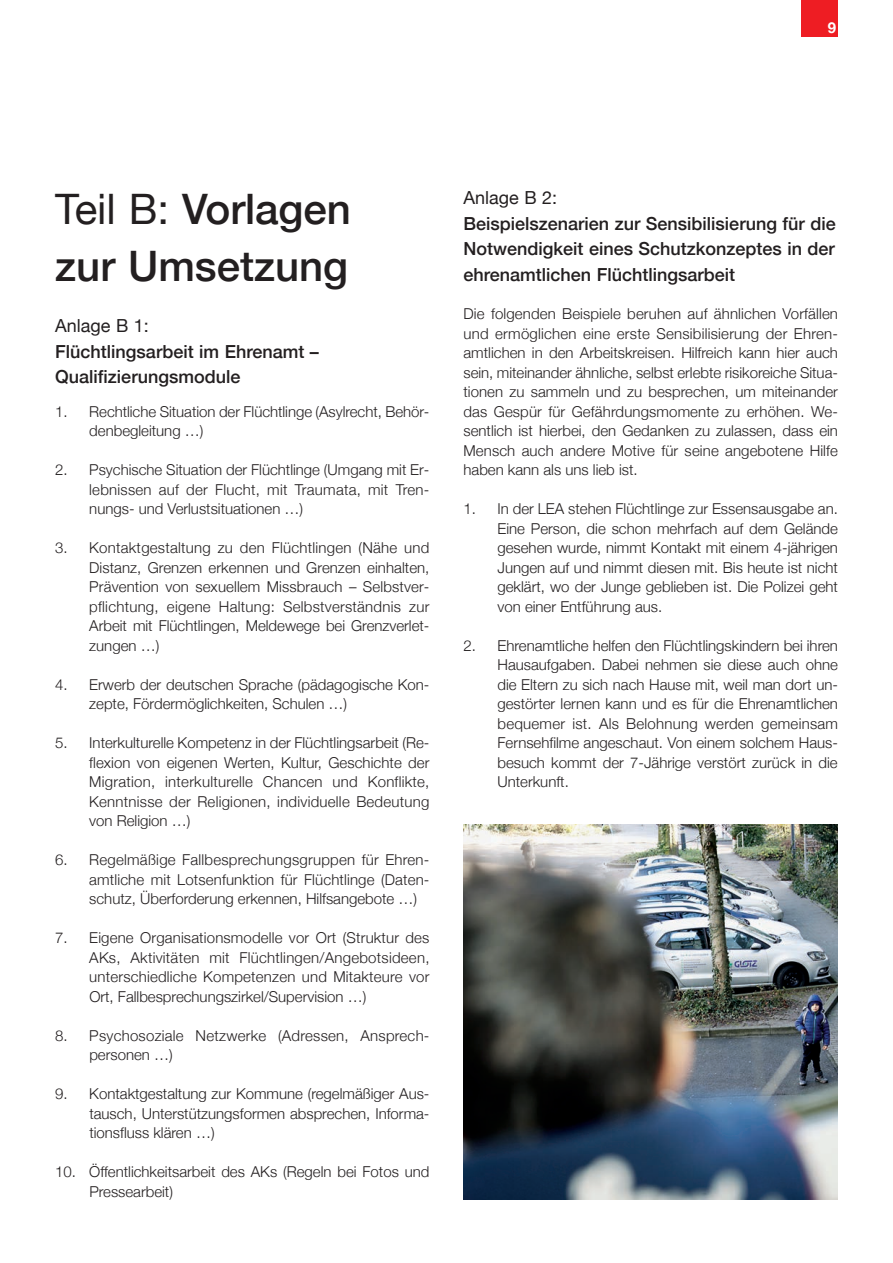
<style>
.page{position:relative;width:893px;height:1263px;background:#fff}
.page>*{position:absolute;margin:0;border:0;box-sizing:border-box;transform-origin:0 0}
.t1{font:500 42px/57px "Helvetica Neue";color:#231f20}
.t2{font:500 18px/25.8px "Helvetica Neue";color:#231f20;text-align:justify}
.t3{font:18px "Helvetica Neue";color:#231f20}
.t4{font:300 15px/19.5px "Helvetica Neue";color:#231f20;text-align:justify}
.t5{font:700 15px "Helvetica Neue";color:#fff}
.s1{font-weight:400}
</style>
<div class="page">
<div style="left:801px;top:0;width:37px;height:36px;background:#ee1d23"></div>
<img style="left:463px;top:825px;width:375px;height:374px">
<p class="t5" style="left:828px;top:19px;width:10px">9</p>
<h1 class="t1" style="left:55px;top:179px;width:297px"><span class="s1">Teil B:</span> Vorlagen zur Umsetzung</h1>
<p class="t3" style="left:55px;top:315px;width:95px">Anlage B 1:</p>
<p class="t2" style="left:55px;top:338px;width:265px">Flüchtlingsarbeit im Ehrenamt –<br>Qualifizierungs module</p>
<p class="t4" style="left:89px;top:401px;width:342px;text-indent:-34px">1. Rechtliche Situation der Flüchtlinge (Asylrecht, Behör - den begleitung …)</p>
<p class="t4" style="left:89px;top:460px;width:342px;text-indent:-34px">2. Psychische Situation der Flüchtlinge (Umgang mit Er - lebnissen auf der Flucht, mit Traumata, mit Tren - nungs- und Verlustsituationen …)</p>
<p class="t4" style="left:89px;top:538px;width:342px;text-indent:-34px">3. Kontaktgestaltung zu den Flüchtlingen (Nähe und Distanz, Grenzen erkennen und Grenzen einhalten, Prävention von sexuellem Missbrauch – Selbstver - pflich tung, eigene Haltung: Selbstverständnis zur Arbeit mit Flüchtlingen, Meldewege bei Grenz ver let - zungen …)</p>
<p class="t4" style="left:89px;top:674px;width:342px;text-indent:-34px">4. Erwerb der deutschen Sprache (pädagogische Kon - zepte, Fördermöglichkeiten, Schulen …)</p>
<p class="t4" style="left:89px;top:733px;width:342px;text-indent:-34px">5. Interkulturelle Kompetenz in der Flüchtlingsarbeit (Re - flexion von eigenen Werten, Kultur, Geschichte der Mi gration, interkulturelle Chancen und Konflikte, Kennt nisse der Religionen, individuelle Bedeutung von Religion …)</p>
<p class="t4" style="left:89px;top:850px;width:342px;text-indent:-34px">6. Regelmäßige Fallbesprechungsgruppen für Ehren - amtliche mit Lotsenfunktion für Flüchtlinge (Daten - schutz, Überforderung erkennen, Hilfsangebote …)</p>
<p class="t4" style="left:89px;top:928px;width:342px;text-indent:-34px">7. Eigene Organisationsmodelle vor Ort (Struktur des AKs, Aktivitäten mit Flüchtlingen/Angebotsideen, unterschiedliche Kompetenzen und Mitakteure vor Ort, Fallbesprechungszirkel/Supervision …)</p>
<p class="t4" style="left:89px;top:1025px;width:342px;text-indent:-34px">8. Psychosoziale Netzwerke (Adressen, An sprech - personen …)</p>
<p class="t4" style="left:89px;top:1084px;width:342px;text-indent:-34px">9. Kontaktgestaltung zur Kommune (regelmäßiger Aus - tausch, Unterstützungsformen absprechen, Infor ma - tionsfluss klären …)</p>
<p class="t4" style="left:89px;top:1162px;width:342px;text-indent:-34px">10. Öffentlichkeitsarbeit des AKs (Regeln bei Fotos und<br>Pressearbeit)</p>
<p class="t3" style="left:463px;top:187px;width:95px">Anlage B 2:</p>
<p class="t2" style="left:463px;top:210px;width:374px">Beispielszenarien zur Sensibilisierung für die Notwendigkeit eines Schutzkonzeptes in der ehrenamtlichen Flüchtlings arbeit</p>
<p class="t4" style="left:463px;top:304px;width:376px">Die folgenden Beispiele beruhen auf ähnlichen Vorfällen und ermöglichen eine erste Sensibilisierung der Ehren - amtlichen in den Arbeitskreisen. Hilfreich kann hier auch sein, miteinander ähnliche, selbst erlebte risikoreiche Situa - tionen zu sammeln und zu besprechen, um miteinander das Gespür für Gefährdungsmomente zu erhöhen. We - sent lich ist hierbei, den Gedanken zu zulassen, dass ein Mensch auch andere Motive für seine angebotene Hilfe haben kann als uns lieb ist.</p>
<p class="t4" style="left:497px;top:499px;width:342px;text-indent:-34px">1. In der LEA stehen Flüchtlinge zur Essensausgabe an.<br>Eine Person, die schon mehrfach auf dem Gelände gesehen wurde, nimmt Kontakt mit einem 4-jährigen Jungen auf und nimmt diesen mit. Bis heute ist nicht ge klärt, wo der Junge geblieben ist. Die Polizei geht von einer Entführung aus.</p>
<p class="t4" style="left:497px;top:635px;width:342px;text-indent:-34px">2. Ehrenamtliche helfen den Flüchtlingskindern bei ihren Hausaufgaben. Dabei nehmen sie diese auch ohne die Eltern zu sich nach Hause mit, weil man dort un - gestörter lernen kann und es für die Ehrenamtlichen bequemer ist. Als Belohnung werden gemeinsam Fernseh filme angeschaut. Von einem solchem Haus - besuch kommt der 7-Jährige verstört zurück in die Unterkunft.</p>
</div>
